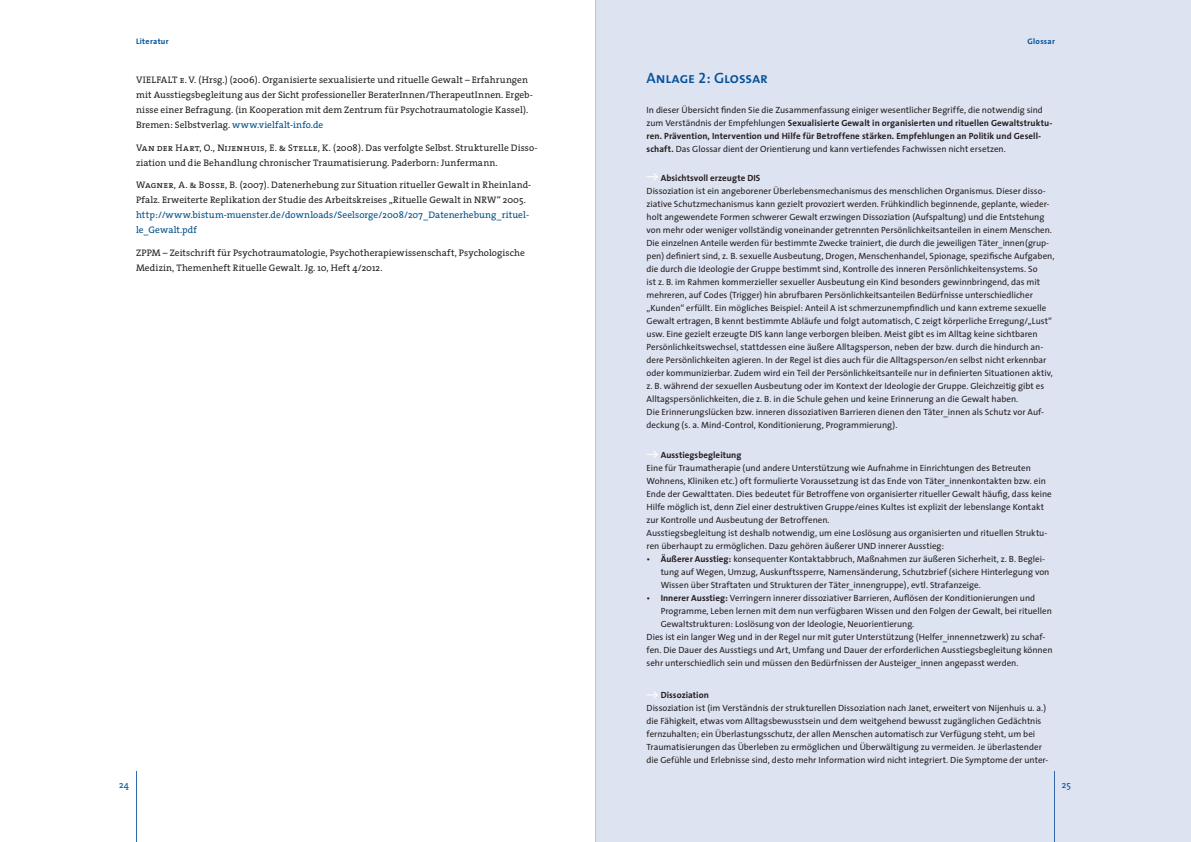
<style>
.page{position:relative;width:1191px;height:842px;background:#fff}
.page>*{position:absolute;margin:0;border:0;box-sizing:border-box;transform-origin:0 0}
.t1{font:15px "The Sans Semi Bold Caps";letter-spacing:-.01em;color:#01519b}
.t2{font:9.5px/15px "The Serif";letter-spacing:.005em;color:#231f20}
.t3{font:9.5px/15px "The Serif";letter-spacing:.005em;color:#004f87}
.t4{font:9.5px "The Serif";color:#01519b}
.t5{font:9px/13px "The Sans";color:#231f20}
.t6{font:700 9px "The Sans";letter-spacing:.005em;color:#231f20}
.t7{font:700 8px "The Sans";letter-spacing:.04em;color:#01519b}
.s1{font-family:"The Serif Caps"}
.s2{color:#004f87}
.s3{font-weight:700}
</style>
<div class="page">
<div style="left:595px;top:0;width:596px;height:842px;background:#dee3f1"></div>
<hr style="left:136px;top:771px;width:1px;height:71px;background:#3068ab">
<hr style="left:1054px;top:771px;width:1px;height:71px;background:#3068ab">
<svg style="left:647px;top:173px;width:11px;height:7px"></svg>
<svg style="left:646px;top:451px;width:12px;height:7px"></svg>
<svg style="left:647px;top:691px;width:11px;height:7px"></svg>
<hr style="left:595px;top:0;width:1px;height:842px;background:#c1c2c4">
<p class="t7" style="left:136px;top:35px;width:34px">Literatur</p>
<p class="t7" style="left:1027px;top:35px;width:29px">Glossar</p>
<p class="t2" style="left:136px;top:72px;width:398px"><span class="s1">VIELFALT e. V.</span> (Hrsg.) (2006). Organisierte sexualisierte und rituelle Gewalt – Erfahrungen mit Ausstiegsbegleitung aus der Sicht professioneller BeraterInnen/TherapeutInnen. Ergeb&shy;nisse einer Befragung. (in Kooperation mit dem Zentrum für Psychotraumatologie Kassel).<br>Bremen: Selbstverlag. <span class="s2">www.vielfalt-info.de</span></p>
<p class="t2" style="left:136px;top:140px;width:403px"><span class="s1">Van der Hart, O., Nijenhuis, E. &amp; Stelle, K.</span> (2008). Das verfolgte Selbst. Strukturelle Disso&shy;ziation und die Behandlung chronischer Traumatisierung. Paderborn: Junfermann.</p>
<p class="t2" style="left:136px;top:177px;width:397px"><span class="s1">Wagner, A. &amp; Bosse, B.</span> (2007). Datenerhebung zur Situation ritueller Gewalt in Rheinland-<br>Pfalz. Erweiterte Replikation der Studie des Arbeitskreises „Rituelle Gewalt in NRW“ 2005.</p>
<p class="t3" style="left:136px;top:207px;width:394px">http://www.bistum-muenster.de/downloads/Seelsorge/2008/207_Datenerhebung_rituel&shy;le_Gewalt.pdf</p>
<p class="t2" style="left:136px;top:245px;width:390px"><span class="s1">ZPPM</span> – Zeitschrift für Psychotraumatologie, Psychotherapiewissenschaft, Psychologische<br>Medizin, Themenheft Rituelle Gewalt. Jg. 10, Heft 4/2012.</p>
<h1 class="t1" style="left:646px;top:65px;width:123px">Anlage 2: Glossar</h1>
<p class="t5" style="left:646px;top:103px;width:407px">In dieser Übersicht finden Sie die Zusammenfassung einiger wesentlicher Begriffe, die notwendig sind zum Verständnis der Empfehlungen <span class="s3">Sexualisierte Gewalt in organisierten und rituellen Gewaltstruktu&shy;ren. Prävention, Intervention und Hilfe für Betroffene stärken. Empfehlungen an Politik und Gesell&shy;schaft.</span> Das Glossar dient der Orientierung und kann vertiefendes Fachwissen nicht ersetzen.</p>
<p class="t6" style="left:660px;top:170px;width:101px">Absichtsvoll erzeugte DIS</p>
<p class="t5" style="left:646px;top:184px;width:409px">Dissoziation ist ein angeborener Überlebensmechanismus des menschlichen Organismus. Dieser disso&shy;ziative Schutzmechanismus kann gezielt provoziert werden. Frühkindlich beginnende, geplante, wieder&shy;holt angewendete Formen schwerer Gewalt erzwingen Dissoziation (Aufspaltung) und die Entstehung von mehr oder weniger vollständig voneinander getrennten Persönlichkeitsanteilen in einem Menschen.<br>Die einzelnen Anteile werden für bestimmte Zwecke trainiert, die durch die jeweiligen Täter_innen(grup&shy;pen) definiert sind, z. B. sexuelle Ausbeutung, Drogen, Menschenhandel, Spionage, spezifische Aufgaben, die durch die Ideologie der Gruppe bestimmt sind, Kontrolle des inneren Persönlichkeitensystems. So<br>ist z. B. im Rahmen kommerzieller sexueller Ausbeutung ein Kind besonders gewinnbringend, das mit mehreren, auf Codes (Trigger) hin abrufbaren Persönlichkeitsanteilen Bedürfnisse unterschiedlicher „Kunden“ erfüllt. Ein mögliches Beispiel: Anteil A ist schmerzunempfindlich und kann extreme sexuelle Gewalt ertragen, B kennt bestimmte Abläufe und folgt automatisch, C zeigt körperliche Erregung/„Lust“ usw. Eine gezielt erzeugte DIS kann lange verborgen bleiben. Meist gibt es im Alltag keine sichtbaren Persönlichkeitswechsel, stattdessen eine äußere Alltagsperson, neben der bzw. durch die hindurch an&shy;dere Persönlichkeiten agieren. In der Regel ist dies auch für die Alltagsperson/en selbst nicht erkennbar oder kommunizierbar. Zudem wird ein Teil der Persönlichkeitsanteile nur in definierten Situationen aktiv, z. B. während der sexuellen Ausbeutung oder im Kontext der Ideologie der Gruppe. Gleichzeitig gibt es Alltagspersönlichkeiten, die z. B. in die Schule gehen und keine Erinnerung an die Gewalt haben.<br>Die Erinnerungslücken bzw. inneren dissoziativen Barrieren dienen den Täter_innen als Schutz vor Auf&shy;deckung (s. a. Mind-Control, Konditionierung, Programmierung).</p>
<p class="t6" style="left:660px;top:447px;width:82px">Ausstiegsbegleitung</p>
<p class="t5" style="left:646px;top:461px;width:407px">Eine für Traumatherapie (und andere Unterstützung wie Aufnahme in Einrichtungen des Betreuten Wohnens, Kliniken etc.) oft formulierte Voraussetzung ist das Ende von Täter_innenkontakten bzw. ein Ende der Gewalttaten. Dies bedeutet für Betroffene von organisierter ritueller Gewalt häufig, dass keine Hilfe möglich ist, denn Ziel einer destruktiven Gruppe/eines Kultes ist explizit der lebenslange Kontakt zur Kontrolle und Ausbeutung der Betroffenen.<br>Ausstiegsbegleitung ist deshalb notwendig, um eine Loslösung aus organisierten und rituellen Struktu&shy;ren überhaupt zu ermöglichen. Dazu gehören äußerer UND innerer Ausstieg:</p>
<p class="t5" style="left:660px;top:552px;width:390px;text-indent:-14px">• <span class="s3">Äußerer Ausstieg:</span> konsequenter Kontaktabbruch, Maßnahmen zur äußeren Sicherheit, z. B. Beglei&shy;tung auf Wegen, Umzug, Auskunftssperre, Namensänderung, Schutzbrief (sichere Hinterlegung von<br>Wissen über Straftaten und Strukturen der Täter_innengruppe), evtl. Strafanzeige.</p>
<p class="t5" style="left:646px;top:591px;width:390px">• <span class="s3">Innerer Ausstieg:</span> Verringern innerer dissoziativer Barrieren, Auflösen der Konditionierungen und</p>
<p class="t5" style="left:660px;top:604px;width:392px">Programme, Leben lernen mit dem nun verfügbaren Wissen und den Folgen der Gewalt, bei rituellen</p>
<p class="t5" style="left:660px;top:617px;width:255px">Gewaltstrukturen: Loslösung von der Ideologie, Neuorientierung.</p>
<p class="t5" style="left:646px;top:630px;width:400px">Dies ist ein langer Weg und in der Regel nur mit guter Unterstützung (Helfer_innennetzwerk) zu schaf-</p>
<p class="t5" style="left:646px;top:643px;width:407px">fen. Die Dauer des Ausstiegs und Art, Umfang und Dauer der erforderlichen Ausstiegsbegleitung können</p>
<p class="t5" style="left:646px;top:656px;width:373px">sehr unterschiedlich sein und müssen den Bedürfnissen der Austeiger_innen angepasst werden.</p>
<p class="t6" style="left:660px;top:687px;width:50px">Dissoziation</p>
<p class="t5" style="left:646px;top:701px;width:403px">Dissoziation ist (im Verständnis der strukturellen Dissoziation nach Janet, erweitert von Nijenhuis u. a.) die Fähigkeit, etwas vom Alltagsbewusstsein und dem weitgehend bewusst zugänglichen Gedächtnis fernzuhalten; ein Überlastungsschutz, der allen Menschen automatisch zur Verfügung steht, um bei Traumatisierungen das Überleben zu ermöglichen und Überwältigung zu vermeiden. Je überlastender die Gefühle und Erlebnisse sind, desto mehr Information wird nicht integriert. Die Symptome der unter-</p>
<p class="t4" style="left:119px;top:777px;width:11px">24</p>
<p class="t4" style="left:1062px;top:777px;width:11px">25</p>
</div>
